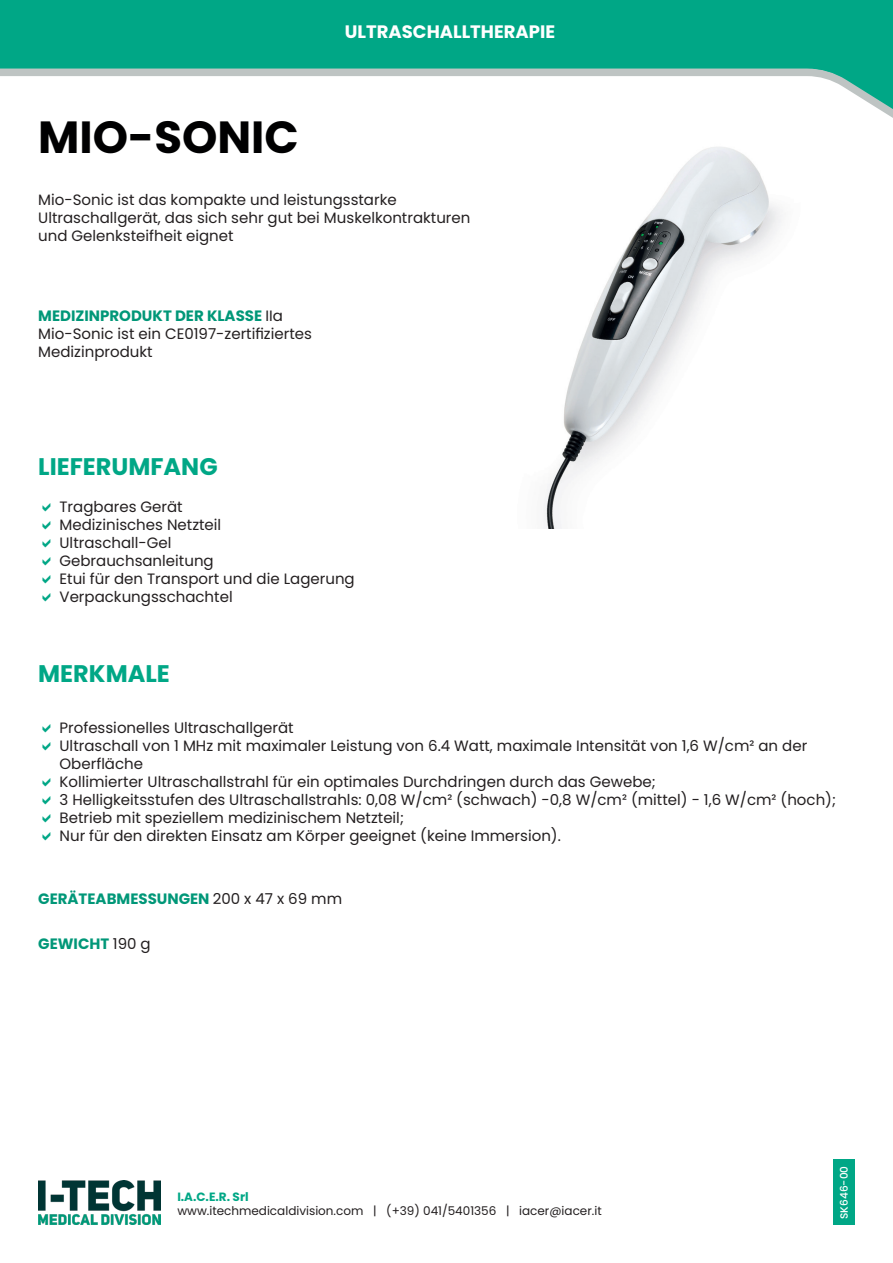
<style>
.page{position:relative;width:893px;height:1263px;background:#fff}
.page>*{position:absolute;margin:0;border:0;box-sizing:border-box;transform-origin:0 0}
.t1{font:700 45px "Poppins";color:#000001}
.t2{font:700 24px "Poppins";color:#00a786}
.t3{font:700 18px "Poppins";color:#fff}
.t4{font:15px/18px "Poppins";color:#231f20}
.t5{font:700 15px "Poppins";color:#009778}
.t6{font:12px "Poppins";color:#231f20}
.t7{font:700 12px "Poppins";color:#00a786}
.t8{font:500 10.5px "Poppins";color:#fff}
.s1{font-weight:400;color:#231f20}
</style>
<div class="page">
<img style="left:543px;top:147px;width:239px;height:381px">
<div style="left:0;top:0;width:893px;height:65px;background:#00a786"></div>
<svg style="left:0;top:65px;width:893px;height:53px"></svg>
<img style="left:38px;top:1180px;width:123px;height:45px">
<div style="left:833px;top:1160px;width:22px;height:65px;background:#00a786"></div>
<p class="t1" style="left:38px;top:111px;width:262px">MIO-SONIC</p>
<p class="t3" style="left:345px;top:21px;width:212px">ULTRASCHALLTHERAPIE</p>
<p class="t4" style="left:38px;top:191px;width:360px">Mio-Sonic ist das kompakte und leistungsstarke</p>
<p class="t4" style="left:38px;top:209px;width:434px">Ultraschallgerät, das sich sehr gut bei Muskelkontrakturen</p>
<p class="t4" style="left:38px;top:227px;width:197px">und Gelenksteifheit eignet</p>
<p class="t5" style="left:38px;top:307px;width:246px">MEDIZINPRODUKT DER KLASSE <span class="s1">IIa</span></p>
<p class="t4" style="left:38px;top:324px;width:275px">Mio-Sonic ist ein CE0197-zertifiziertes<br>Medizinprodukt</p>
<p class="t2" style="left:38px;top:453px;width:181px">LIEFERUMFANG</p>
<p class="t4" style="left:60px;top:498px;width:125px">Tragbares Gerät</p>
<p class="t4" style="left:60px;top:516px;width:163px">Medizinisches Netzteil</p>
<p class="t4" style="left:60px;top:534px;width:113px">Ultraschall-Gel</p>
<p class="t4" style="left:60px;top:552px;width:156px">Gebrauchsanleitung</p>
<p class="t4" style="left:60px;top:570px;width:297px">Etui für den Transport und die Lagerung</p>
<p class="t4" style="left:60px;top:588px;width:175px">Verpackungsschachtel</p>
<p class="t2" style="left:38px;top:659px;width:133px">MERKMALE</p>
<p class="t4" style="left:60px;top:719px;width:236px">Professionelles Ultraschallgerät</p>
<p class="t4" style="left:60px;top:737px;width:749px">Ultraschall von 1 MHz mit maximaler Leistung von 6.4 Watt, maximale Intensität von 1,6 W/cm² an der<br>Oberfläche</p>
<p class="t4" style="left:60px;top:773px;width:598px">Kollimierter Ultraschallstrahl für ein optimales Durchdringen durch das Gewebe;</p>
<p class="t4" style="left:60px;top:791px;width:778px">3 Helligkeitsstufen des Ultraschallstrahls: 0,08 W/cm² (schwach) -0,8 W/cm² (mittel) - 1,6 W/cm² (hoch);</p>
<p class="t4" style="left:60px;top:809px;width:346px">Betrieb mit speziellem medizinischem Netzteil;</p>
<p class="t4" style="left:60px;top:827px;width:503px">Nur für den direkten Einsatz am Körper geeignet (keine Immersion).</p>
<p class="t5" style="left:38px;top:890px;width:305px">GERÄTEABMESSUNGEN <span class="s1">200 x 47 x 69 mm</span></p>
<p class="t5" style="left:38px;top:935px;width:114px">GEWICHT <span class="s1">190 g</span></p>
<p class="t7" style="left:177px;top:1189px;width:73px">I.A.C.E.R. Srl</p>
<p class="t6" style="left:177px;top:1204px;width:426px">www.itechmedicaldivision.com | (+39) 041/5401356 | iacer@iacer.it</p>
<p class="t8" style="left:838px;top:1219px;width:54px;rotate:-90deg">SK646-00</p>
</div>
